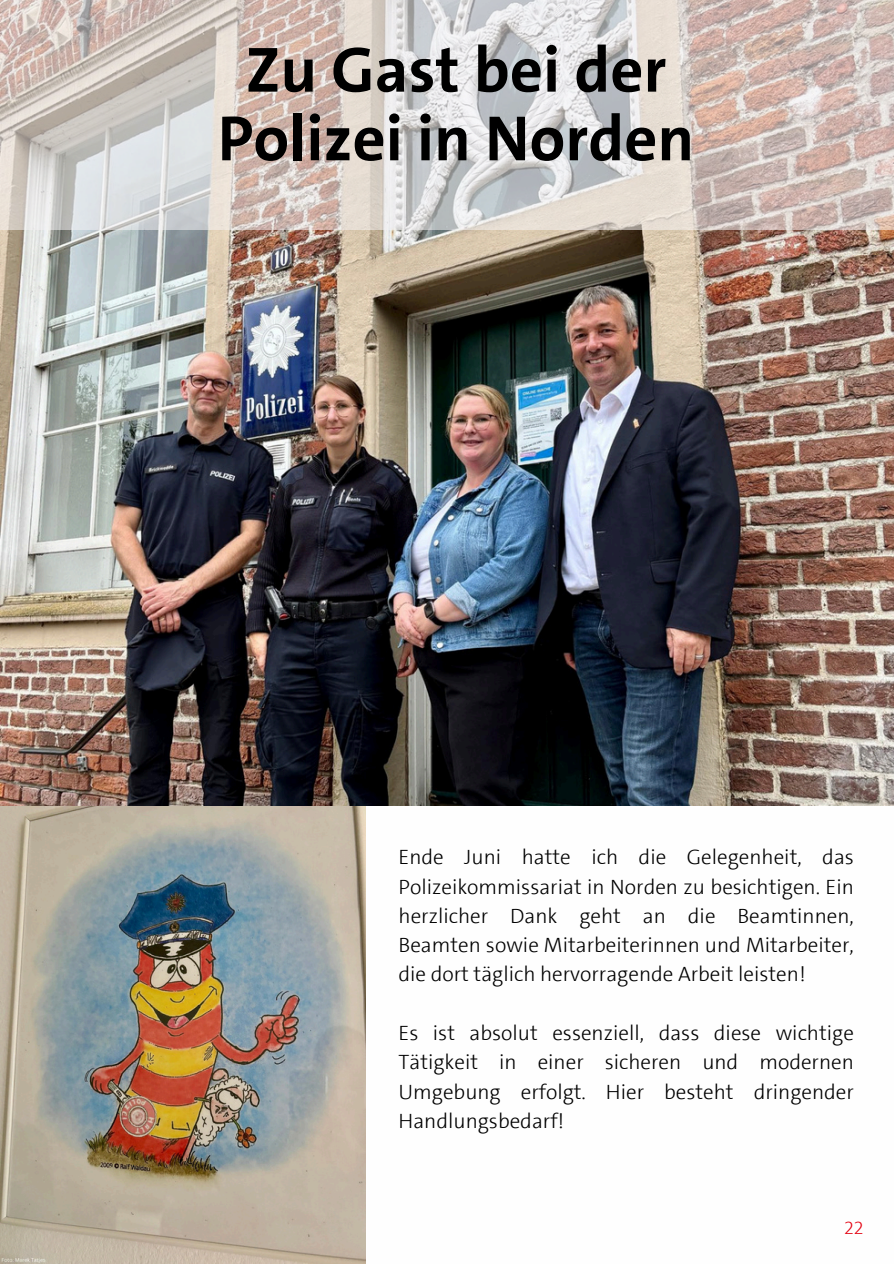
<style>
.page{position:relative;width:894px;height:1264px;background:#fff}
.page>*{position:absolute;margin:0;border:0;box-sizing:border-box;transform-origin:0 0}
.t1{font:700 64.5px/68.7px "SPD The Sans";color:#000;text-align:center}
.t2{font:300 21px/29.2px "SPD The Sans";color:#000;text-align:justify}
.t3{font:300 18px "SPD The Sans";color:#e3000f}
</style>
<div class="page">
<img style="left:0;top:805px;width:366px;height:458px">
<img style="left:0;top:230px;width:893px;height:575px">
<svg style="left:0;top:0;width:893px;height:230px;background:#d4cac6"></svg>
<p class="t1" style="left:218px;top:36px;width:478px">Zu Gast bei der<br>Polizei in Norden</p>
<p class="t2" style="left:398px;top:842px;width:457px">Ende Juni hatte ich die Gelegenheit, das Polizeikommissariat in Norden zu besichtigen. Ein herzlicher Dank geht an die Beamtinnen, Beamten sowie Mitarbeiterinnen und Mitarbeiter, die dort täglich hervorragende Arbeit leisten!</p>
<p class="t2" style="left:398px;top:1018px;width:457px">Es ist absolut essenziell, dass diese wichtige Tätigkeit in einer sicheren und modernen Umgebung erfolgt. Hier besteht dringender Handlungsbedarf!</p>
<p class="t3" style="left:843px;top:1216px;width:21px">22</p>
</div>
